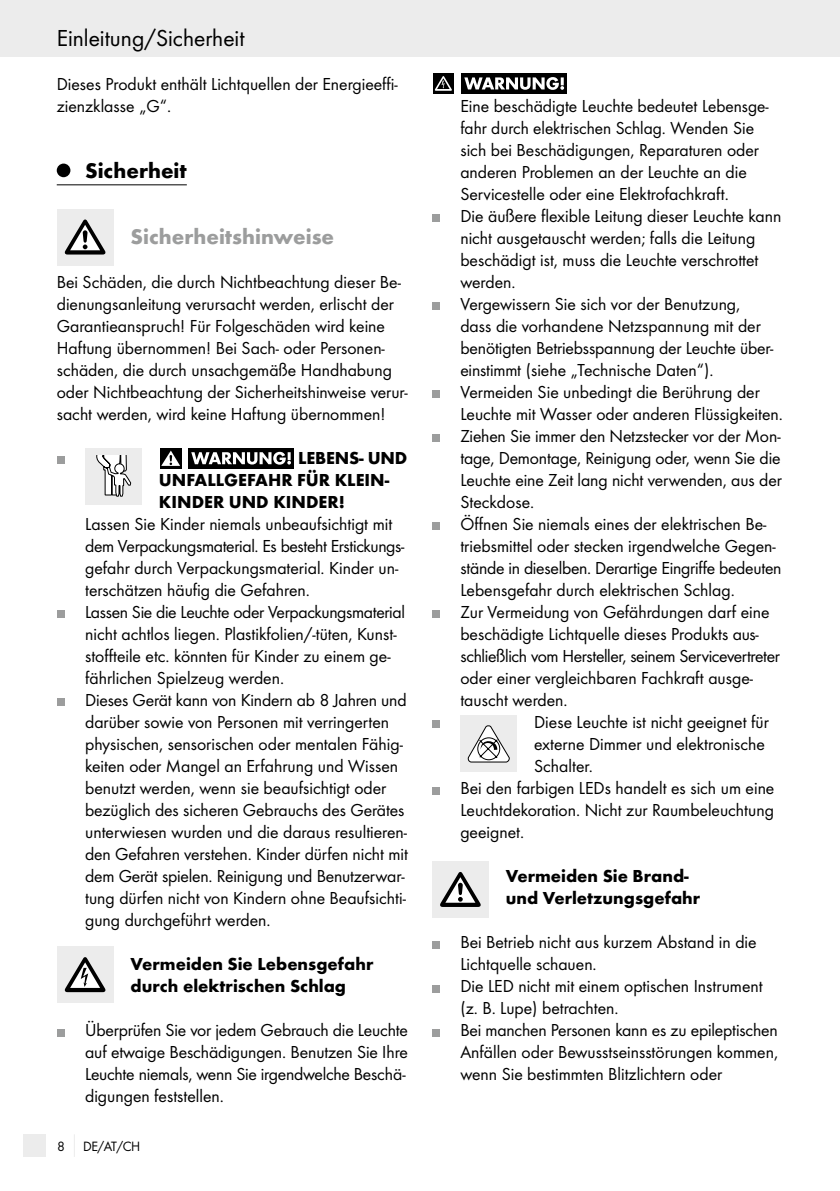
<style>
.page{position:relative;width:840px;height:1191px;background:#fff}
.page>*{position:absolute;margin:0;border:0;box-sizing:border-box;transform-origin:0 0}
.t1{font:24px "Futura Boo";color:#000}
.t2{font:700 22px "Futura";color:#9c9d9d}
.t3{font:700 22px "Futura";color:#000}
.t4{font:18px/22px "Futura Boo";color:#000}
.t5{font:700 18px/22px "Futura";color:#000}
.t6{font:18px "Futura Boo";letter-spacing:-.02em;color:#000}
.t7{font:14px "Futura Boo";color:#000}
</style>
<div class="page">
<div style="left:0;top:0;width:839px;height:57px;background:#ececec"></div>
<div style="left:23px;top:1134px;width:22px;height:23px;background:#ececec"></div>
<svg style="left:74px;top:1134px;width:1px;height:23px"></svg>
<hr style="left:57px;top:184px;width:130px;height:1px;background:#000">
<div style="left:57px;top:164px;width:13px;height:13px;background:#000;border-radius:50%"></div>
<div style="left:57px;top:209px;width:56px;height:56px;background:#ececec"></div>
<svg style="left:65px;top:219px;width:40px;height:35px"></svg>
<div style="left:57px;top:456px;width:7px;height:8px;background:#9c9d9d"></div>
<div style="left:85px;top:448px;width:57px;height:56px;background:#ececec"></div>
<svg style="left:96px;top:456px;width:35px;height:41px"></svg>
<div style="left:188px;top:448px;width:106px;height:20px;background:#000"></div>
<div style="left:160px;top:448px;width:21px;height:20px;background:#000"></div>
<svg style="left:161px;top:450px;width:19px;height:16px"></svg>
<svg style="left:191px;top:452px;width:100px;height:12px"></svg>
<div style="left:57px;top:610px;width:7px;height:8px;background:#9c9d9d"></div>
<div style="left:57px;top:698px;width:7px;height:8px;background:#9c9d9d"></div>
<div style="left:57px;top:946px;width:56px;height:57px;background:#ececec"></div>
<svg style="left:65px;top:957px;width:40px;height:35px"></svg>
<div style="left:57px;top:1028px;width:7px;height:8px;background:#9c9d9d"></div>
<div style="left:461px;top:73px;width:106px;height:21px;background:#000"></div>
<div style="left:433px;top:73px;width:20px;height:21px;background:#000"></div>
<svg style="left:434px;top:76px;width:17px;height:15px"></svg>
<svg style="left:464px;top:77px;width:99px;height:13px"></svg>
<div style="left:432px;top:214px;width:7px;height:8px;background:#9c9d9d"></div>
<div style="left:432px;top:302px;width:7px;height:8px;background:#9c9d9d"></div>
<div style="left:432px;top:390px;width:7px;height:8px;background:#9c9d9d"></div>
<div style="left:432px;top:434px;width:7px;height:8px;background:#9c9d9d"></div>
<div style="left:432px;top:522px;width:7px;height:8px;background:#9c9d9d"></div>
<div style="left:432px;top:610px;width:7px;height:8px;background:#9c9d9d"></div>
<div style="left:432px;top:720px;width:7px;height:8px;background:#9c9d9d"></div>
<div style="left:460px;top:715px;width:57px;height:57px;background:#ececec"></div>
<svg style="left:467px;top:725px;width:43px;height:38px"></svg>
<div style="left:432px;top:786px;width:7px;height:8px;background:#9c9d9d"></div>
<div style="left:432px;top:861px;width:56px;height:56px;background:#ececec"></div>
<svg style="left:440px;top:872px;width:40px;height:35px"></svg>
<div style="left:432px;top:940px;width:7px;height:8px;background:#9c9d9d"></div>
<div style="left:432px;top:984px;width:7px;height:8px;background:#9c9d9d"></div>
<div style="left:432px;top:1028px;width:7px;height:8px;background:#9c9d9d"></div>
<h1 class="t1" style="left:57px;top:24px;width:189px">Einleitung/Sicherheit</h1>
<p class="t4" style="left:57px;top:73px;width:342px">Dieses Produkt enthält Lichtquellen der Energieeffi&shy;zienzklasse „G“.</p>
<p class="t3" style="left:85px;top:157px;width:103px">Sicherheit</p>
<p class="t2" style="left:130px;top:223px;width:205px">Sicherheitshinweise</p>
<p class="t4" style="left:57px;top:271px;width:352px">Bei Schäden, die durch Nichtbeachtung dieser Be&shy;dienungsanleitung verursacht werden, erlischt der Garantieanspruch! Für Folgeschäden wird keine Haftung übernommen! Bei Sach- oder Personen&shy;schäden, die durch unsachgemäße Handhabung oder Nichtbeachtung der Sicherheitshinweise verur&shy;sacht werden, wird keine Haftung übernommen!</p>
<p class="t5" style="left:159px;top:447px;width:250px;text-indent:139px">LEBENS- UND<br>UNFALLGEFAHR FÜR KLEIN-<br>KINDER UND KINDER!</p>
<p class="t4" style="left:85px;top:513px;width:324px">Lassen Sie Kinder niemals unbeaufsichtigt mit dem Verpackungsmaterial. Es besteht Erstickungs&shy;gefahr durch Verpackungsmaterial. Kinder un&shy;terschätzen häufig die Gefahren.<br>Lassen Sie die Leuchte oder Verpackungsmaterial nicht achtlos liegen. Plastikfolien/-tüten, Kunst&shy;stoffteile etc. könnten für Kinder zu einem ge&shy;fährlichen Spielzeug werden.<br>Dieses Gerät kann von Kindern ab 8 Jahren und darüber sowie von Personen mit verringerten physischen, sensorischen oder mentalen Fähig&shy;keiten oder Mangel an Erfahrung und Wissen benutzt werden, wenn sie beaufsichtigt oder bezüglich des sicheren Gebrauchs des Gerätes unterwiesen wurden und die daraus resultieren&shy;den Gefahren verstehen. Kinder dürfen nicht mit dem Gerät spielen. Reinigung und Benutzerwar&shy;tung dürfen nicht von Kindern ohne Beaufsichti&shy;gung durchgeführt werden.</p>
<p class="t5" style="left:130px;top:953px;width:244px">Vermeiden Sie Lebensgefahr durch elektrischen Schlag</p>
<p class="t4" style="left:85px;top:1019px;width:324px">Überprüfen Sie vor jedem Gebrauch die Leuchte auf etwaige Beschädigungen. Benutzen Sie Ihre Leuchte niemals, wenn Sie irgendwelche Beschä&shy;digungen feststellen.</p>
<p class="t7" style="left:57px;top:1137px;width:9px">8</p>
<p class="t7" style="left:83px;top:1137px;width:58px">DE/AT/CH</p>
<p class="t4" style="left:460px;top:95px;width:309px">Eine beschädigte Leuchte bedeutet Lebensge-</p>
<p class="t4" style="left:460px;top:117px;width:295px">fahr durch elektrischen Schlag. Wenden Sie</p>
<p class="t4" style="left:460px;top:139px;width:300px">sich bei Beschädigungen, Reparaturen oder</p>
<p class="t4" style="left:460px;top:161px;width:288px">anderen Problemen an der Leuchte an die</p>
<p class="t4" style="left:460px;top:183px;width:270px">Servicestelle oder eine Elektrofachkraft.</p>
<p class="t4" style="left:460px;top:205px;width:322px">Die äußere flexible Leitung dieser Leuchte kann</p>
<p class="t4" style="left:460px;top:227px;width:296px">nicht ausgetauscht werden; falls die Leitung</p>
<p class="t4" style="left:460px;top:249px;width:299px">beschädigt ist, muss die Leuchte verschrottet</p>
<p class="t4" style="left:460px;top:271px;width:57px">werden.</p>
<p class="t4" style="left:460px;top:293px;width:281px">Vergewissern Sie sich vor der Benutzung,</p>
<p class="t4" style="left:460px;top:315px;width:302px">dass die vorhandene Netzspannung mit der</p>
<p class="t4" style="left:460px;top:337px;width:314px">benötigten Betriebsspannung der Leuchte über-</p>
<p class="t4" style="left:460px;top:359px;width:254px">einstimmt (siehe „Technische Daten“).</p>
<p class="t4" style="left:460px;top:381px;width:301px">Vermeiden Sie unbedingt die Berührung der</p>
<p class="t4" style="left:460px;top:403px;width:324px">Leuchte mit Wasser oder anderen Flüssigkeiten.</p>
<p class="t4" style="left:460px;top:425px;width:321px">Ziehen Sie immer den Netzstecker vor der Mon-</p>
<p class="t4" style="left:460px;top:447px;width:322px">tage, Demontage, Reinigung oder, wenn Sie die</p>
<p class="t4" style="left:460px;top:469px;width:323px">Leuchte eine Zeit lang nicht verwenden, aus der</p>
<p class="t4" style="left:460px;top:491px;width:75px">Steckdose.</p>
<p class="t4" style="left:460px;top:513px;width:307px">Öffnen Sie niemals eines der elektrischen Be-</p>
<p class="t4" style="left:460px;top:535px;width:317px">triebsmittel oder stecken irgendwelche Gegen-</p>
<p class="t4" style="left:460px;top:557px;width:322px">stände in dieselben. Derartige Eingriffe bedeuten</p>
<p class="t4" style="left:460px;top:579px;width:276px">Lebensgefahr durch elektrischen Schlag.</p>
<p class="t4" style="left:460px;top:601px;width:310px">Zur Vermeidung von Gefährdungen darf eine</p>
<p class="t4" style="left:460px;top:623px;width:300px">beschädigte Lichtquelle dieses Produkts aus-</p>
<p class="t6" style="left:460px;top:645px;width:321px">schließlich vom Hersteller, seinem Servicevertreter</p>
<p class="t4" style="left:460px;top:667px;width:294px">oder einer vergleichbaren Fachkraft ausge-</p>
<p class="t4" style="left:460px;top:689px;width:109px">tauscht werden.</p>
<p class="t4" style="left:534px;top:711px;width:236px">Diese Leuchte ist nicht geeignet für</p>
<p class="t4" style="left:534px;top:733px;width:232px">externe Dimmer und elektronische</p>
<p class="t4" style="left:534px;top:755px;width:60px">Schalter.</p>
<p class="t4" style="left:460px;top:777px;width:315px">Bei den farbigen LEDs handelt es sich um eine</p>
<p class="t4" style="left:460px;top:799px;width:315px">Leuchtdekoration. Nicht zur Raumbeleuchtung</p>
<p class="t4" style="left:460px;top:821px;width:65px">geeignet.</p>
<p class="t5" style="left:505px;top:865px;width:196px">Vermeiden Sie Brand&shy;und Verletzungsgefahr</p>
<p class="t4" style="left:460px;top:931px;width:319px">Bei Betrieb nicht aus kurzem Abstand in die Lichtquelle schauen.<br>Die LED nicht mit einem optischen Instrument (z. B. Lupe) betrachten.<br>Bei manchen Personen kann es zu epileptischen Anfällen oder Bewusstseinsstörungen kommen, wenn Sie bestimmten Blitzlichtern oder</p>
</div>
